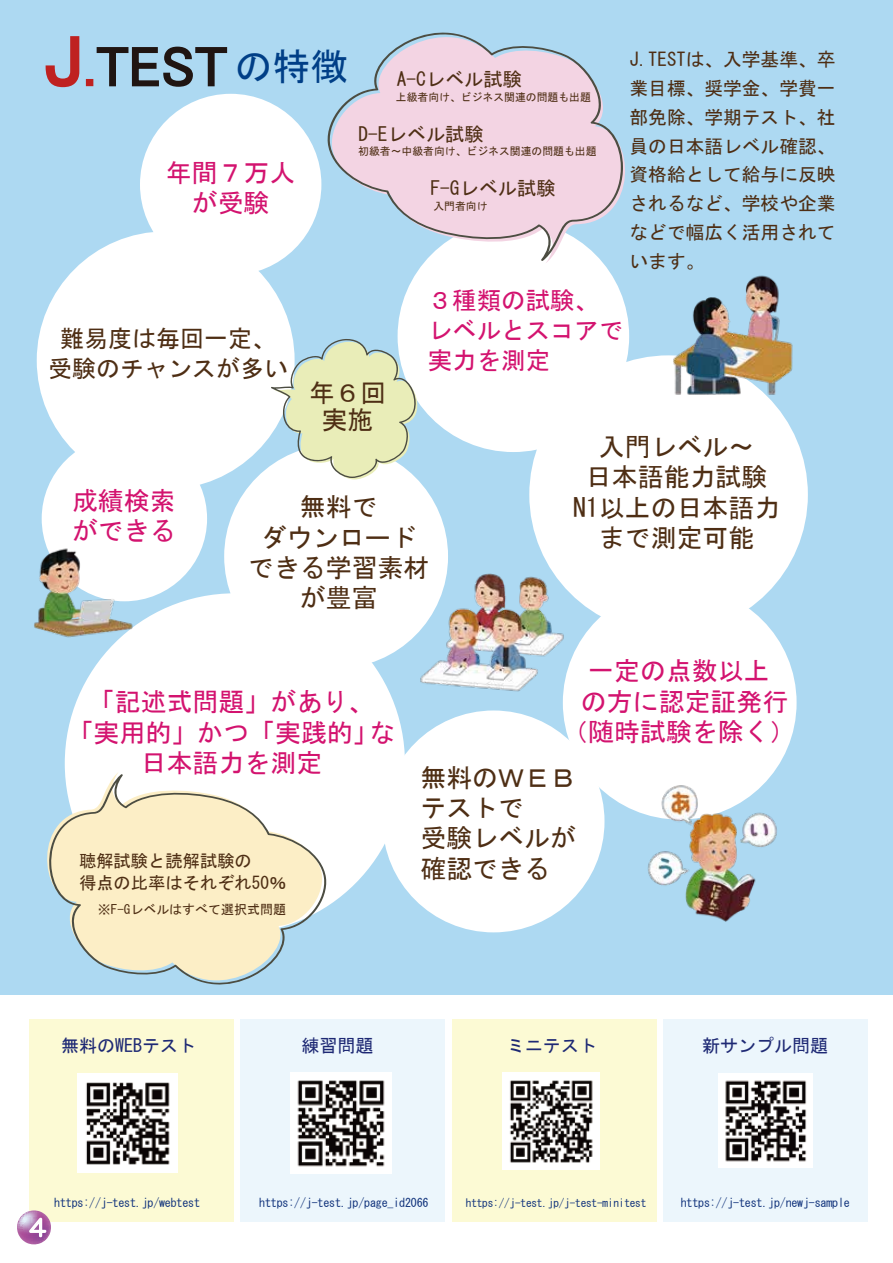
<style>
.page{position:relative;width:893px;height:1263px;background:#fff}
.page>*{position:absolute;margin:0;border:0;box-sizing:border-box;transform-origin:0 0}
.t1{font:56.1px "MS P Gothic";color:#201512}
.t2{font:25.95px/30.3px "MS Gothic";color:#d3136f;text-align:center}
.t3{font:25.95px/30.3px "MS Gothic";color:#4e2e14;text-align:center}
.t4{font:25.65px/27.3px "MS Gothic";color:#4e2e14;text-align:center}
.t5{font:24.45px/30.3px "MS Gothic";color:#d3136f}
.t6{font:24px/30.3px "MS Gothic";color:#4e2e14;text-align:center}
.t7{font:22.5px "HG Maru Gothic MPRO";color:#fff}
.t8{font:19.2px "MS Gothic";color:#4e2e14}
.t9{font:18.75px/28.8px "MS Gothic";color:#4e2e14;text-align:justify}
.t10{font:18px "MS Gothic";color:#1e2974}
.t11{font:17.25px/21.6px "MS Gothic";color:#4e2e14}
.t12{font:12.9px "MS Gothic";color:#4e2e14}
.t13{font:12px "MS Gothic";letter-spacing:-.015em;color:#11337c}
.t14{font:11.25px "MS Gothic";letter-spacing:-.015em;color:#11337c}
.t15{font:10.8px "MS Gothic";color:#4e2e14}
.s1{font-size:71.4px;color:#bf2120}
.s2{font-size:63.9px;color:#bf2120}
.s3{font-family:"MS Gothic";font-size:37.8px;color:#003f87}
</style>
<div class="page">
<div style="left:29px;top:1020px;width:205px;height:202px;background:#fcfad4"></div>
<div style="left:241px;top:1020px;width:204px;height:202px;background:#ecf6fc"></div>
<div style="left:452px;top:1020px;width:204px;height:202px;background:#fcfad4"></div>
<div style="left:663px;top:1020px;width:204px;height:202px;background:#ecf6fc"></div>
<div style="left:0;top:0;width:893px;height:994px;background:#add9f2"></div>
<div style="left:398px;top:220px;width:231px;height:232px;background:#fff;border-radius:50%"></div>
<div style="left:37px;top:231px;width:258px;height:258px;background:#fff;border-radius:50%"></div>
<div style="left:42px;top:436px;width:165px;height:165px;background:#fff;border-radius:50%"></div>
<div style="left:140px;top:94px;width:181px;height:181px;background:#fff;border-radius:50%"></div>
<div style="left:224px;top:444px;width:224px;height:224px;background:#fff;border-radius:50%"></div>
<div style="left:383px;top:710px;width:221px;height:222px;background:#fff;border-radius:50%"></div>
<div style="left:65px;top:593px;width:340px;height:340px;background:#fff;border-radius:50%"></div>
<div style="left:563px;top:586px;width:234px;height:233px;background:#fff;border-radius:50%"></div>
<div style="left:529px;top:355px;width:279px;height:279px;background:#fff;border-radius:50%"></div>
<svg style="left:45px;top:36px;width:35px;height:52px"></svg>
<div style="left:86px;top:79px;width:7px;height:7px;border:2px solid #bf2120"></div>
<svg style="left:96px;top:46px;width:132px;height:41px"></svg>
<img style="left:418px;top:570px;width:148px;height:125px">
<img style="left:78px;top:1073px;width:99px;height:99px">
<svg style="left:327px;top:32px;width:296px;height:229px;fill:#f3d4e3"></svg>
<svg style="left:32px;top:773px;width:293px;height:222px"></svg>
<svg style="left:49px;top:774px;width:280px;height:220px;fill:#fceec6"></svg>
<svg style="left:271px;top:334px;width:157px;height:145px"></svg>
<img style="left:645px;top:783px;width:132px;height:139px">
<img style="left:669px;top:275px;width:124px;height:123px">
<img style="left:34px;top:542px;width:101px;height:101px">
<img style="left:502px;top:1073px;width:97px;height:97px">
<img style="left:718px;top:1074px;width:94px;height:94px">
<img style="left:290px;top:1072px;width:101px;height:101px">
<svg style="left:17px;top:1210px;width:34px;height:34px"></svg>
<h1 class="t1" style="left:44px;top:38px;width:305px"><span class="s1">J</span><span class="s2">.</span>TEST <span class="s3">の特徴</span></h1>
<h2 class="t2" style="left:166px;top:157px;width:131px">年間７万人が受験</h2>
<p class="t8" style="left:397px;top:70px;width:127px">A-Cレベル試験</p>
<p class="t8" style="left:359px;top:124px;width:127px">D-Eレベル試験</p>
<p class="t8" style="left:431px;top:178px;width:127px">F-Gレベル試験</p>
<p class="t15" style="left:396px;top:92px;width:196px">上級者向け、ビジネス関連の問題も出題</p>
<p class="t15" style="left:358px;top:146px;width:240px">初級者～中級者向け、ビジネス関連の問題も出題</p>
<p class="t15" style="left:433px;top:200px;width:56px">入門者向け</p>
<p class="t6" style="left:48px;top:323px;width:241px">難易度は毎回一定、受験のチャンスが多い</p>
<h3 class="t4" style="left:309px;top:379px;width:78px">年６回実施</h3>
<h3 class="t5" style="left:428px;top:285px;width:197px">３種類の試験、レベルとスコアで実力を測定</h3>
<p class="t9" style="left:630px;top:45px;width:207px">J.TESTは、入学基準、卒業目標、奨学金、学費一部免除、学期テスト、社員の日本語レベル確認、資格給として給与に反映されるなど、学校や企業などで幅広く活用されています。</p>
<h2 class="t2" style="left:72px;top:485px;width:105px;text-align:left">成績検索ができる</h2>
<h2 class="t3" style="left:248px;top:492px;width:183px">無料で<br>ダウンロードできる学習素材が豊富</h2>
<h2 class="t3" style="left:573px;top:432px;width:209px">入門レベル～<br>日本語能力試験<br>N1以上の日本語力まで測定可能</h2>
<h2 class="t2" style="left:68px;top:687px;width:329px">「記述式問題」があり、<br>「実用的」かつ「実践的」な日本語力を測定</h2>
<p class="t11" style="left:79px;top:850px;width:209px">聴解試験と読解試験の<br>得点の比率はそれぞれ50％</p>
<p class="t12" style="left:98px;top:903px;width:189px">※F-Gレベルはすべて選択式問題</p>
<h2 class="t2" style="left:562px;top:656px;width:235px">一定の点数以上<br>の方に認定証発行（随時試験を除く）</h2>
<h2 class="t3" style="left:420px;top:762px;width:157px;text-align:left">無料のＷＥＢテストで<br>受験レベルが確認できる</h2>
<p class="t10" style="left:61px;top:1037px;width:137px">無料のWEBテスト</p>
<p class="t10" style="left:301px;top:1037px;width:73px">練習問題</p>
<p class="t10" style="left:507px;top:1037px;width:91px">ミニテスト</p>
<p class="t10" style="left:702px;top:1037px;width:128px">新サンプル問題</p>
<p class="t7" style="left:30px;top:1216px;width:18px">4</p>
<p class="t13" style="left:54px;top:1197px;width:147px">https://j-test.jp/webtest</p>
<p class="t13" style="left:259px;top:1197px;width:171px">https://j-test.jp/page_id2066</p>
<p class="t14" style="left:466px;top:1197px;width:182px">https://j-test.jp/j-test-minitest</p>
<p class="t13" style="left:681px;top:1197px;width:171px">https://j-test.jp/newj-sample</p>
</div>
